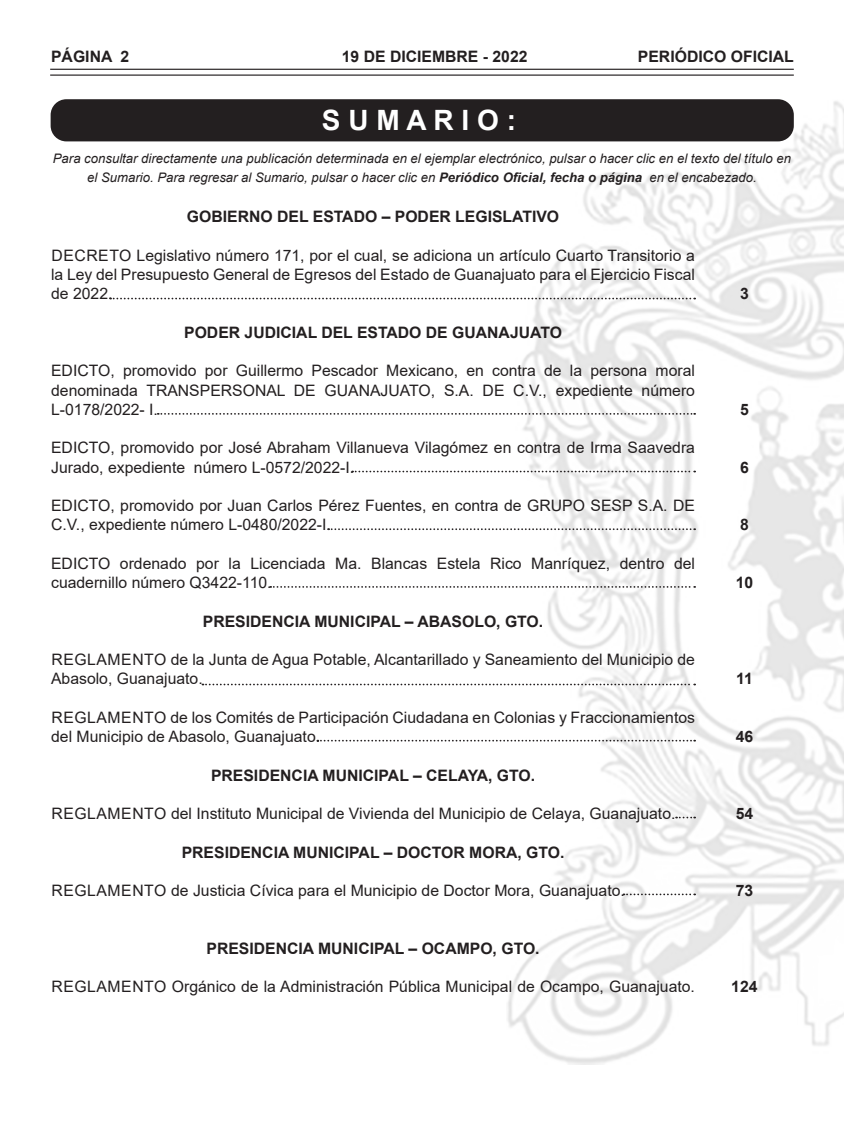
<style>
.page{position:relative;width:844px;height:1141px;background:#fff}
.page>*{position:absolute;margin:0;border:0;box-sizing:border-box;transform-origin:0 0}
.t1{font:700 28px "Arial";color:#fff}
.t2{font:15.75px/19.2px "Arial";color:#231f20}
.t3{font:700 15.75px "Arial";color:#231f20}
.t4{font:italic 13.12px/18.9px "Arial";color:#231f20;text-align:center}
.s1{font-weight:700}
</style>
<div class="page">
<img style="left:506px;top:99px;width:337px;height:966px">
<hr style="left:50px;top:69px;width:743px;height:1px;background:#231f20">
<hr style="left:50px;top:75px;width:743px;height:1px;background:#231f20">
<div style="left:51px;top:99px;width:742px;height:42px;background:#231f20;border-radius:16px"></div>
<svg style="left:623px;top:893px;width:72px;height:2px"></svg>
<svg style="left:110px;top:298px;width:585px;height:1px"></svg>
<svg style="left:158px;top:413px;width:537px;height:2px"></svg>
<svg style="left:328px;top:528px;width:367px;height:2px"></svg>
<svg style="left:352px;top:471px;width:343px;height:1px"></svg>
<svg style="left:270px;top:586px;width:425px;height:2px"></svg>
<svg style="left:202px;top:684px;width:493px;height:1px"></svg>
<svg style="left:317px;top:740px;width:378px;height:1px"></svg>
<svg style="left:676px;top:817px;width:19px;height:1px"></svg>
<p class="t3" style="left:51px;top:45px;width:80px">PÁGINA 2</p>
<p class="t3" style="left:342px;top:45px;width:187px">19 DE DICIEMBRE - 2022</p>
<p class="t3" style="left:637px;top:45px;width:157px">PERIÓDICO OFICIAL</p>
<p class="t1" style="left:322px;top:100px;width:195px">S U M A R I O :</p>
<p class="t4" style="left:53px;top:149px;width:739px">Para consultar directamente una publicación determinada en el ejemplar electrónico, pulsar o hacer clic en el texto del título en el Sumario. Para regresar al Sumario, pulsar o hacer clic en <span class="s1">Periódico Oficial, fecha o página</span> en el encabezado.</p>
<p class="t3" style="left:187px;top:206px;width:373px">GOBIERNO DEL ESTADO – PODER LEGISLATIVO</p>
<p class="t2" style="left:51px;top:246px;width:645px;text-align:justify">DECRETO Legislativo número 171, por el cual, se adiciona un artículo Cuarto Transitorio a la Ley del Presupuesto General de Egresos del Estado de Guanajuato para el Ejercicio Fiscal de 2022.</p>
<p class="t3" style="left:184px;top:321px;width:379px">PODER JUDICIAL DEL ESTADO DE GUANAJUATO</p>
<p class="t2" style="left:51px;top:361px;width:645px;text-align:justify">EDICTO, promovido por Guillermo Pescador Mexicano, en contra de la persona moral denominada TRANSPERSONAL DE GUANAJUATO, S.A. DE C.V., expediente número L-0178/2022- I.</p>
<p class="t2" style="left:51px;top:438px;width:645px">EDICTO, promovido por José Abraham Villanueva Vilagómez en contra de Irma Saavedra<br>Jurado, expediente número L-0572/2022-I.</p>
<p class="t2" style="left:51px;top:496px;width:645px">EDICTO, promovido por Juan Carlos Pérez Fuentes, en contra de GRUPO SESP S.A. DE<br>C.V., expediente número L-0480/2022-I.</p>
<p class="t2" style="left:51px;top:554px;width:645px">EDICTO ordenado por la Licenciada Ma. Blancas Estela Rico Manríquez, dentro del cuadernillo número Q3422-110.</p>
<p class="t3" style="left:203px;top:610px;width:342px">PRESIDENCIA MUNICIPAL – ABASOLO, GTO.</p>
<p class="t2" style="left:51px;top:650px;width:645px">REGLAMENTO de la Junta de Agua Potable, Alcantarillado y Saneamiento del Municipio de<br>Abasolo, Guanajuato.</p>
<p class="t2" style="left:51px;top:708px;width:645px">REGLAMENTO de los Comités de Participación Ciudadana en Colonias y Fraccionamientos del Municipio de Abasolo, Guanajuato.</p>
<p class="t3" style="left:211px;top:764px;width:325px">PRESIDENCIA MUNICIPAL – CELAYA, GTO.</p>
<p class="t2" style="left:51px;top:804px;width:625px">REGLAMENTO del Instituto Municipal de Vivienda del Municipio de Celaya, Guanajuato.</p>
<p class="t3" style="left:182px;top:841px;width:384px">PRESIDENCIA MUNICIPAL – DOCTOR MORA, GTO.</p>
<p class="t2" style="left:51px;top:881px;width:575px">REGLAMENTO de Justicia Cívica para el Municipio de Doctor Mora, Guanajuato.</p>
<p class="t3" style="left:206px;top:937px;width:334px">PRESIDENCIA MUNICIPAL – OCAMPO, GTO.</p>
<p class="t2" style="left:51px;top:977px;width:645px">REGLAMENTO Orgánico de la Administración Pública Municipal de Ocampo, Guanajuato.</p>
<p class="t3" style="left:739px;top:283px;width:10px">3</p>
<p class="t3" style="left:739px;top:398px;width:10px">5</p>
<p class="t3" style="left:739px;top:456px;width:10px">6</p>
<p class="t3" style="left:739px;top:514px;width:10px">8</p>
<p class="t3" style="left:735px;top:571px;width:19px">10</p>
<p class="t3" style="left:736px;top:668px;width:18px">11</p>
<p class="t3" style="left:735px;top:725px;width:19px">46</p>
<p class="t3" style="left:735px;top:802px;width:19px">54</p>
<p class="t3" style="left:735px;top:879px;width:19px">73</p>
<p class="t3" style="left:731px;top:976px;width:28px">124</p>
</div>
